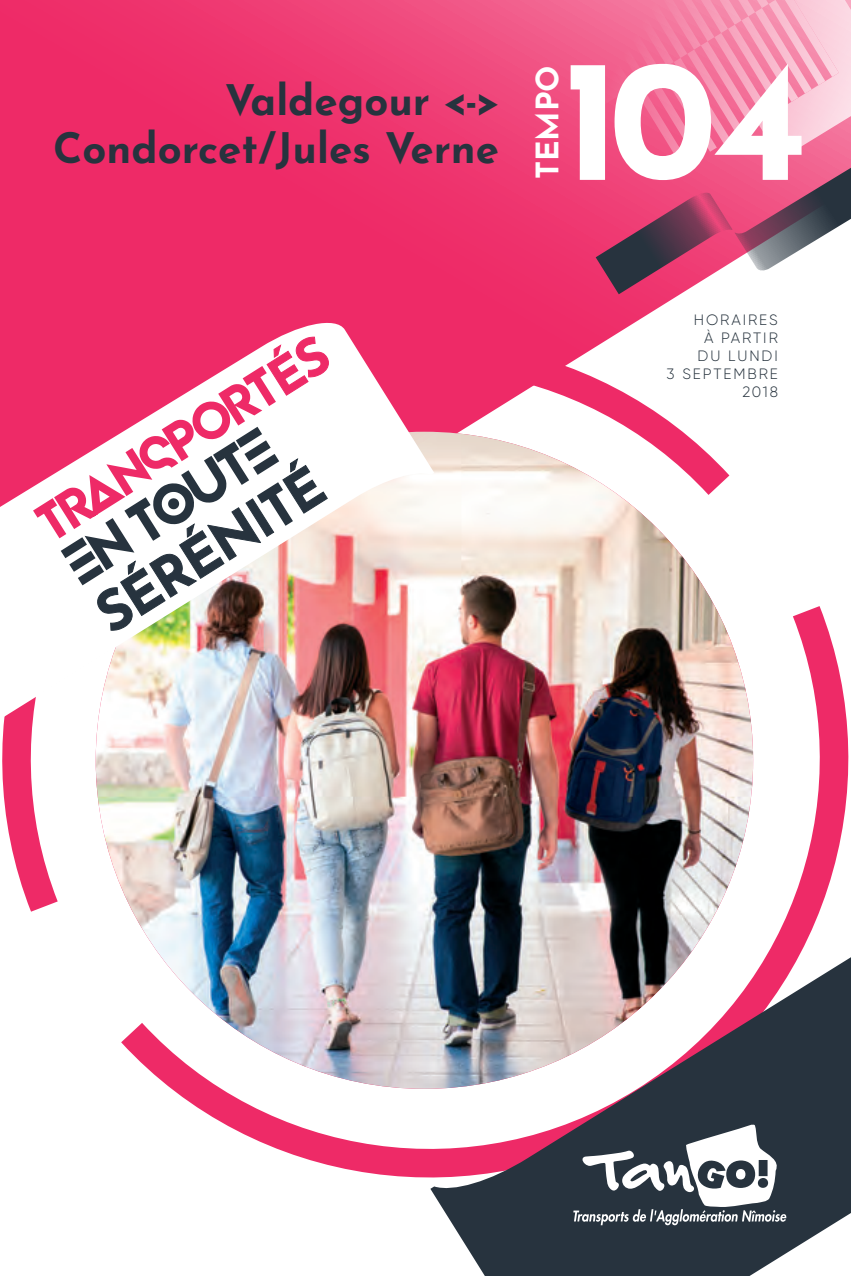
<style>
.page{position:relative;width:851px;height:1276px;background:#fff}
.page>*{position:absolute;margin:0;border:0;box-sizing:border-box;transform-origin:0 0}
.t1{font:700 172.8px "Josefin Sans";color:#fff}
.t2{font:700 53.4px "Josefin Sans";color:#27333e}
.t3{font:53.4px "Cosmonaut";color:#27333e}
.t4{font:700 42px/48px "Josefin Sans";color:#27333e;text-align:right}
.t5{font:700 30.9px "Josefin Sans";color:#fff}
.t6{font:300 15px/18px "Gilroy";letter-spacing:.13em;color:#27333e;text-align:right}
.s1{font-size:54.6px}
.s2{font-family:"Cosmonaut";font-weight:400}
</style>
<div class="page">
<svg style="left:0;top:0;width:681px;height:311px;background:#ee316c"></svg>
<svg style="left:0;top:311px;width:730px;height:263px"></svg>
<svg style="left:434px;top:574px;width:405px;height:93px"></svg>
<img style="left:2px;top:667px;width:848px;height:609px">
<svg style="left:573px;top:1124px;width:213px;height:101px"></svg>
<svg style="left:517px;top:0;width:333px;height:294px;background:#e26d92"></svg>
<img style="left:0;top:316px;width:434px;height:403px">
<svg style="left:33px;top:337px;width:296px;height:294px"></svg>
<h3 class="t4" style="left:53px;top:70px;width:447px">Valdegour &lt;-&gt;<br>Condorcet/Jules Verne</h3>
<h3 class="t5" style="left:520px;top:179px;width:116px;rotate:-90deg">TEMPO</h3>
<h1 class="t1" style="left:562px;top:-35px;width:248px">104</h1>
<h2 class="t3" style="left:59px;top:551px;width:237px;rotate:-32deg">eN TOute</h2>
<h2 class="t2" style="left:76px;top:578px;width:259px;rotate:-32deg"><span class="s1">S</span>ÉRÉNI<span class="s2">T</span>É</h2>
<p class="t6" style="left:666px;top:310px;width:113px">HORAIRES<br>À PARTIR<br>DU LUNDI<br>3 SEPTEMBRE<br>2018</p>
</div>
